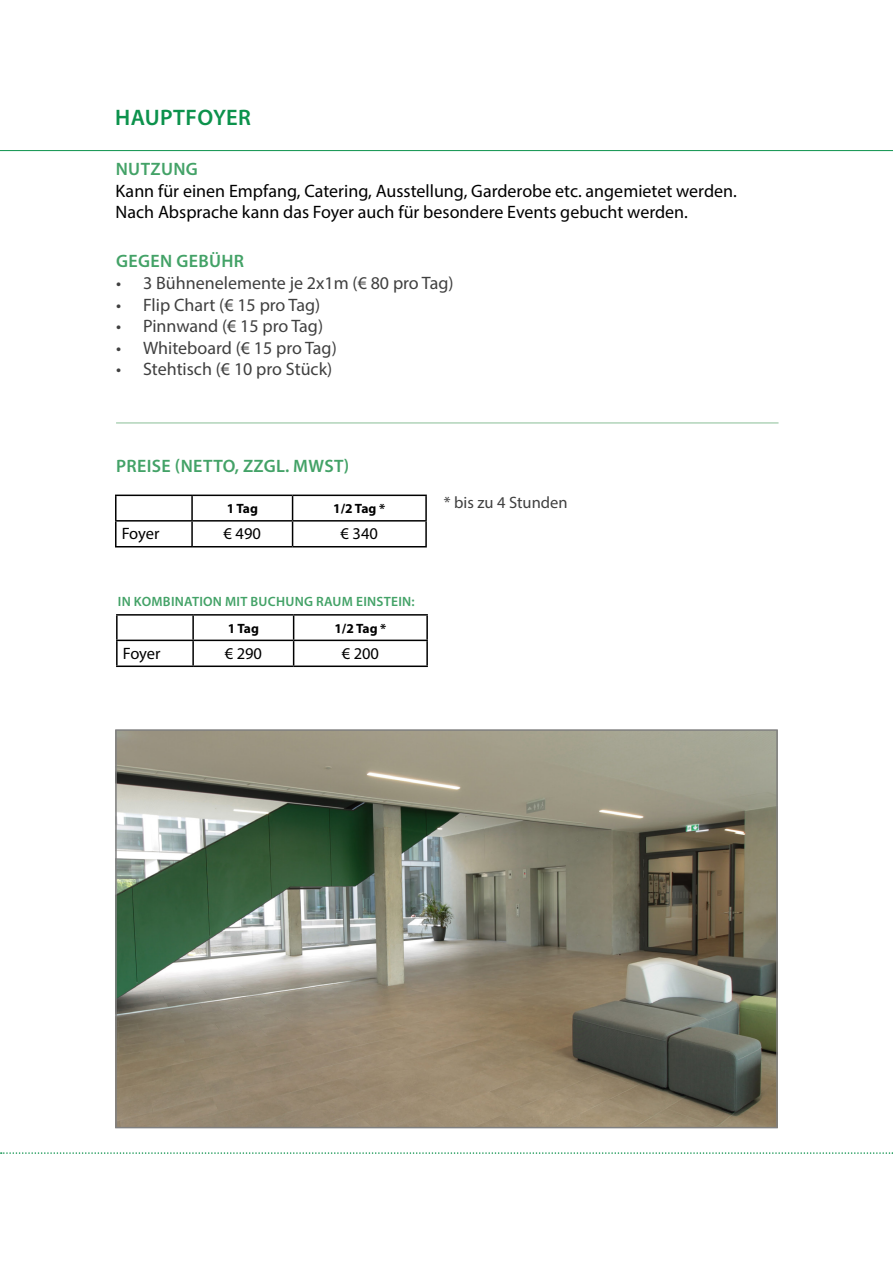
<style>
.page{position:relative;width:893px;height:1263px;background:#fff}
.page>*{position:absolute;margin:0;border:0;box-sizing:border-box;transform-origin:0 0}
.t1{font:600 22.5px "Myriad Pro";letter-spacing:.02em;color:#0c924c}
.t2{font:18px/21.6px "Myriad Pro";color:#000}
.t3{font:18px "Myriad Pro";color:#404040}
.t4{font:600 18px "Myriad Pro";letter-spacing:.02em;color:#43a267}
.t5{font:16.5px "Myriad Pro";color:#000}
.t6{font:16.5px "Myriad Pro";color:#404040}
.t7{font:600 13.5px "Myriad Pro";letter-spacing:.02em;color:#43a267}
.t8{font:700 13.5px "Myriad Pro";letter-spacing:-.035em;color:#000}
</style>
<div class="page">
<hr style="left:116px;top:423px;width:662px;height:1px;background:#89be97">
<hr style="left:115px;top:495px;width:77px;height:1px;background:#000">
<hr style="left:115px;top:496px;width:2px;height:24px;background:#000">
<hr style="left:192px;top:495px;width:101px;height:1px;background:#000">
<hr style="left:191px;top:496px;width:2px;height:24px;background:#000">
<hr style="left:293px;top:495px;width:134px;height:1px;background:#000">
<hr style="left:425px;top:496px;width:2px;height:24px;background:#000">
<hr style="left:115px;top:520px;width:77px;height:2px;background:#000">
<hr style="left:115px;top:522px;width:2px;height:24px;background:#000">
<hr style="left:192px;top:520px;width:101px;height:2px;background:#000">
<hr style="left:191px;top:522px;width:2px;height:24px;background:#000">
<hr style="left:293px;top:520px;width:134px;height:2px;background:#000">
<svg style="left:292px;top:496px;width:1px;height:50px"></svg>
<hr style="left:425px;top:522px;width:2px;height:24px;background:#000">
<hr style="left:115px;top:546px;width:77px;height:1px;background:#000">
<hr style="left:192px;top:546px;width:101px;height:1px;background:#000">
<hr style="left:293px;top:546px;width:134px;height:1px;background:#000">
<img style="left:118px;top:732px;width:657px;height:393px">
<div style="left:115px;top:729px;width:663px;height:399px;border:2px solid #808080"></div>
<svg style="left:1px;top:1152px;width:892px;height:2px"></svg>
<hr style="left:0;top:150px;width:893px;height:1px;background:#0c924c">
<hr style="left:116px;top:614px;width:77px;height:2px;background:#000">
<hr style="left:116px;top:616px;width:2px;height:24px;background:#000">
<hr style="left:193px;top:614px;width:101px;height:2px;background:#000">
<hr style="left:192px;top:616px;width:2px;height:24px;background:#000">
<hr style="left:294px;top:614px;width:134px;height:2px;background:#000">
<hr style="left:426px;top:616px;width:2px;height:24px;background:#000">
<hr style="left:116px;top:640px;width:77px;height:1px;background:#000">
<hr style="left:116px;top:641px;width:2px;height:24px;background:#000">
<hr style="left:193px;top:640px;width:101px;height:1px;background:#000">
<hr style="left:192px;top:641px;width:2px;height:24px;background:#000">
<hr style="left:294px;top:640px;width:134px;height:1px;background:#000">
<svg style="left:293px;top:616px;width:1px;height:49px"></svg>
<hr style="left:426px;top:641px;width:2px;height:24px;background:#000">
<hr style="left:116px;top:665px;width:77px;height:2px;background:#000">
<hr style="left:193px;top:665px;width:101px;height:2px;background:#000">
<hr style="left:294px;top:665px;width:134px;height:2px;background:#000">
<p class="t1" style="left:115px;top:103px;width:137px">HAUPTFOYER</p>
<p class="t4" style="left:116px;top:158px;width:84px">NUTZUNG</p>
<p class="t2" style="left:116px;top:180px;width:623px">Kann für einen Empfang, Catering, Ausstellung, Garderobe etc. angemietet werden.<br>Nach Absprache kann das Foyer auch für besondere Events gebucht werden.</p>
<p class="t4" style="left:116px;top:250px;width:129px">GEGEN GEBÜHR</p>
<p class="t3" style="left:116px;top:272px;width:339px">• 3 Bühnenelemente je 2x1m (€ 80 pro Tag)</p>
<p class="t3" style="left:116px;top:293px;width:206px">• Flip Chart (€ 15 pro Tag)</p>
<p class="t3" style="left:116px;top:315px;width:209px">• Pinnwand (€ 15 pro Tag)</p>
<p class="t3" style="left:116px;top:337px;width:222px">• Whiteboard (€ 15 pro Tag)</p>
<p class="t3" style="left:116px;top:358px;width:218px">• Stehtisch (€ 10 pro Stück)</p>
<p class="t4" style="left:116px;top:455px;width:235px">PREISE (NETTO, ZZGL. MWST)</p>
<p class="t8" style="left:227px;top:500px;width:33px">1 Tag</p>
<p class="t8" style="left:333px;top:500px;width:54px">1/2 Tag *</p>
<p class="t5" style="left:122px;top:523px;width:39px">Foyer</p>
<p class="t5" style="left:224px;top:523px;width:39px">€ 490</p>
<p class="t5" style="left:341px;top:523px;width:39px">€ 340</p>
<p class="t7" style="left:118px;top:593px;width:298px">IN KOMBINATION MIT BUCHUNG RAUM EINSTEIN:</p>
<p class="t8" style="left:228px;top:619px;width:33px">1 Tag</p>
<p class="t8" style="left:334px;top:619px;width:54px">1/2 Tag *</p>
<p class="t5" style="left:123px;top:643px;width:39px">Foyer</p>
<p class="t5" style="left:225px;top:643px;width:39px">€ 290</p>
<p class="t5" style="left:342px;top:643px;width:39px">€ 200</p>
<p class="t6" style="left:444px;top:492px;width:125px">* bis zu 4 Stunden</p>
</div>
